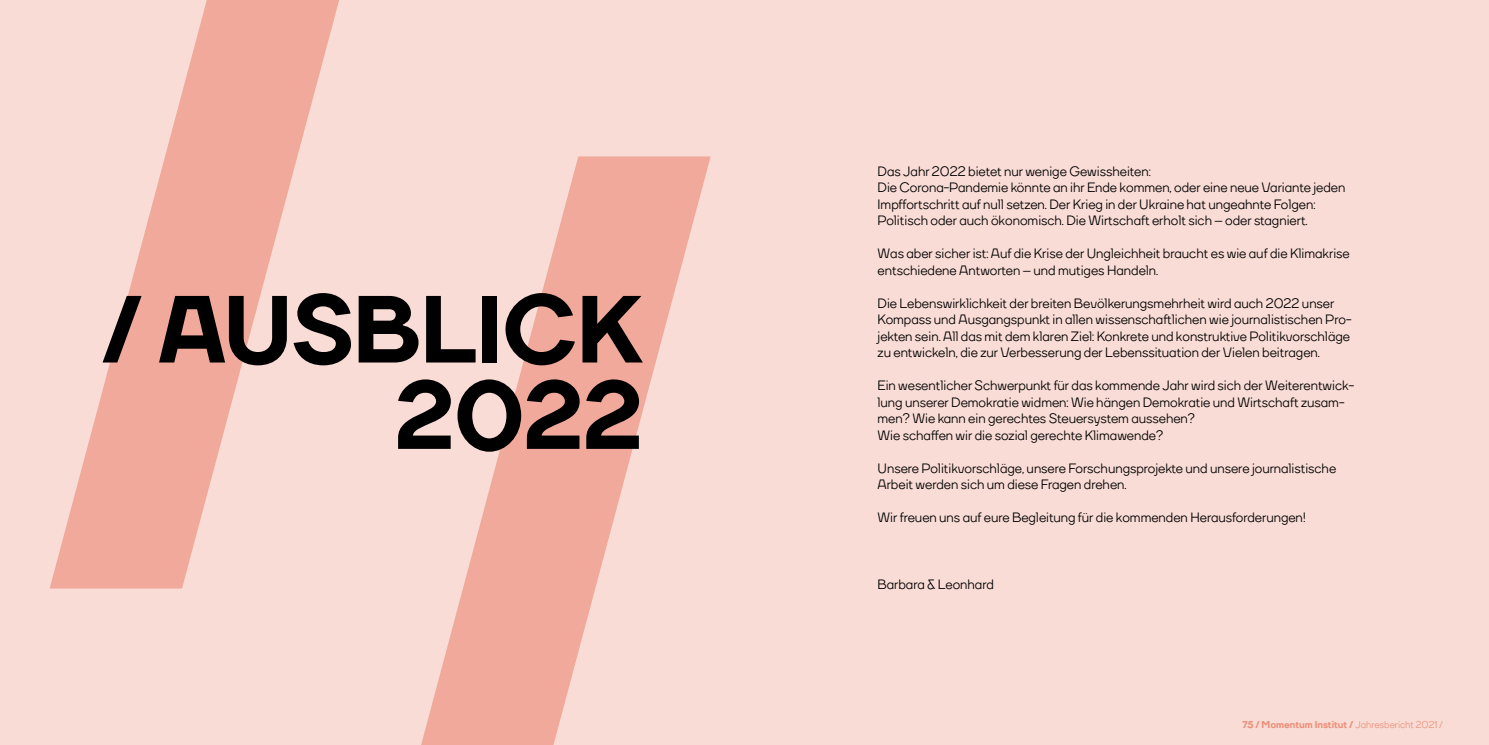
<style>
.page{position:relative;width:1489px;height:745px;background:#fff}
.page>*{position:absolute;margin:0;border:0;box-sizing:border-box;transform-origin:0 0}
.t1{font:800 95px/86.2px "TT Firs";color:#000;text-align:right}
.t2{font:500 13.75px/16.5px "TT Firs";color:#000}
.t3{font:800 10px "TT Firs";color:#ec917c}
.s1{font-weight:500}
</style>
<div class="page">
<div style="left:0;top:0;width:1488px;height:744px;background:#f9dcd6"></div>
<svg style="left:50px;top:0;width:289px;height:588px"></svg>
<svg style="left:421px;top:156px;width:289px;height:588px"></svg>
<h1 class="t1" style="left:102px;top:287px;width:542px">/ AUSBLICK<br>2022</h1>
<p class="t2" style="left:877px;top:162px;width:469px">Das Jahr 2022 bietet nur wenige Gewissheiten:<br>Die Corona-Pandemie könnte an ihr Ende kommen, oder eine neue Variante jeden Impffortschritt auf null setzen. Der Krieg in der Ukraine hat ungeahnte Folgen:<br>Politisch oder auch ökonomisch. Die Wirtschaft erholt sich – oder stagniert.</p>
<p class="t2" style="left:877px;top:245px;width:473px">Was aber sicher ist: Auf die Krise der Ungleichheit braucht es wie auf die Klimakrise entschiedene Antworten – und mutiges Handeln.</p>
<p class="t2" style="left:877px;top:294px;width:475px">Die Lebenswirklichkeit der breiten Bevölkerungsmehrheit wird auch 2022 unser Kompass und Ausgangspunkt in allen wissenschaftlichen wie journalistischen Pro&shy;jekten sein. All das mit dem klaren Ziel: Konkrete und konstruktive Politikvorschläge zu entwickeln, die zur Verbesserung der Lebenssituation der Vielen beitragen.</p>
<p class="t2" style="left:877px;top:377px;width:478px">Ein wesentlicher Schwerpunkt für das kommende Jahr wird sich der Weiterentwick&shy;lung unserer Demokratie widmen: Wie hängen Demokratie und Wirtschaft zusam&shy;men? Wie kann ein gerechtes Steuersystem aussehen?<br>Wie schaffen wir die sozial gerechte Klimawende?</p>
<p class="t2" style="left:877px;top:459px;width:460px">Unsere Politikvorschläge, unsere Forschungsprojekte und unsere journalistische<br>Arbeit werden sich um diese Fragen drehen.</p>
<p class="t2" style="left:877px;top:509px;width:430px">Wir freuen uns auf eure Begleitung für die kommenden Herausforderungen!</p>
<p class="t2" style="left:877px;top:575px;width:118px">Barbara &amp; Leonhard</p>
<p class="t3" style="left:1242px;top:717px;width:202px">75 / Momentum Institut / <span class="s1">Jahresbericht 2021 /</span></p>
</div>
